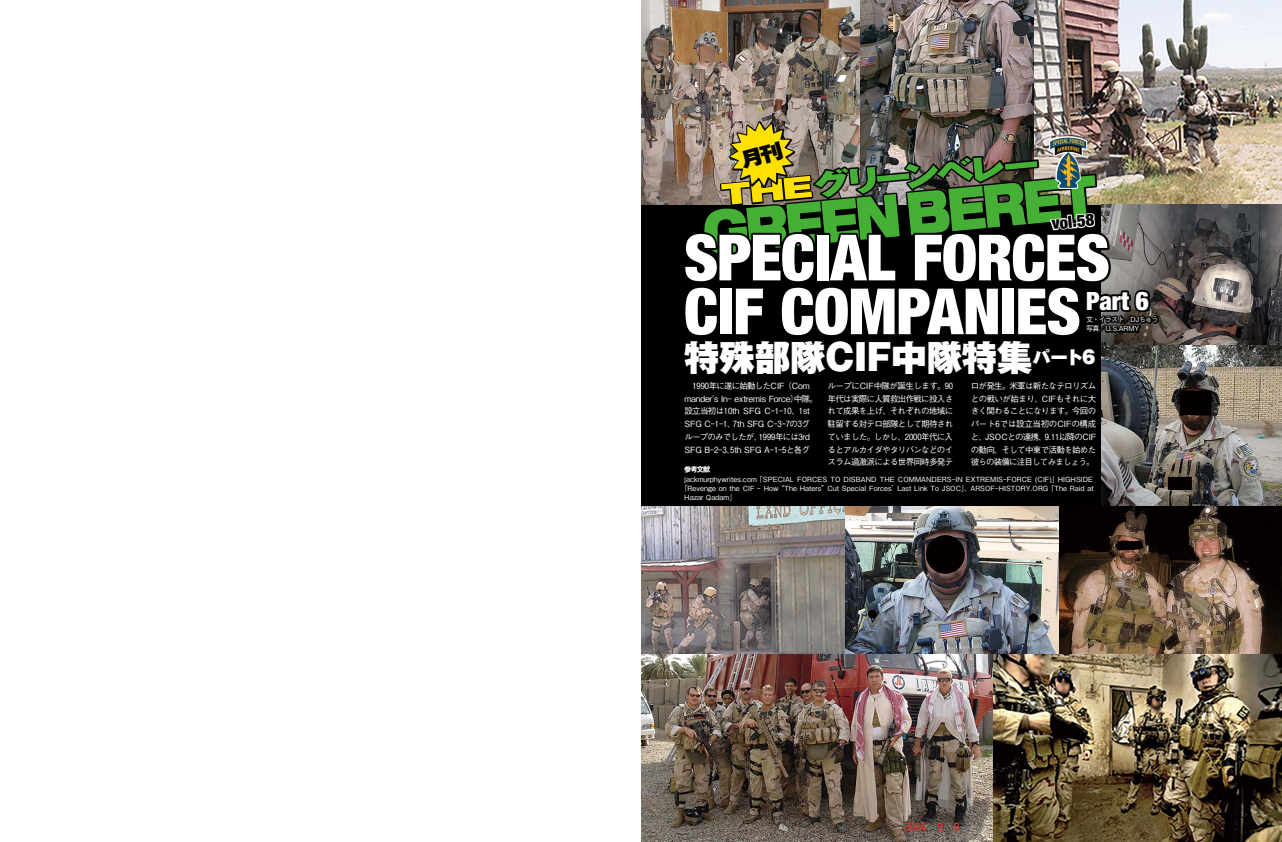
<style>
.page{position:relative;width:1282px;height:842px;background:#fff}
.page>*{position:absolute;margin:0;border:0;box-sizing:border-box;transform-origin:0 0}
.t1{font:900 condensed 63.8px/53.8px "Helvetica Neue LT Std";letter-spacing:-.015em;color:#fff}
.t2{font:900 35.3px "Gothic MB101 Pro";color:#fff}
.t3{font:900 condensed 25.2px "Helvetica Neue LT Std";color:#fff}
.t4{font:900 condensed 16.9px "Helvetica Neue LT Std";color:#000}
.t5{font:500 8.5px/12.8px "Gothic BBB Pro";letter-spacing:-.08em;color:#fff;text-align:justify}
.t6{font:500 8.5px/12.8px "Gothic BBB Pro";letter-spacing:-.015em;color:#fff}
.t7{font:500 7.1px "Gothic BBB Pro";letter-spacing:.005em;color:#fff}
.t8{font:500 7.1px/9.2px "Gothic BBB Pro";letter-spacing:-.11em;color:#fff}
.t9{font:700 7.1px "Gothic MB101 Pro";color:#fff}
.s1{font-size:25.7px}
</style>
<div class="page">
<div style="left:641px;top:0;width:640px;height:842px;background:#000"></div>
<img style="left:641px;top:0;width:640px;height:205px">
<img style="left:1101px;top:205px;width:180px;height:302px">
<img style="left:641px;top:507px;width:640px;height:335px">
<svg style="left:1110px;top:315px;width:48px;height:18px"></svg>
<svg style="left:1110px;top:290px;width:40px;height:22px"></svg>
<div style="left:683px;top:232px;width:427px;height:105px;background:#000"></div>
<img style="left:702px;top:122px;width:393px;height:131px">
<h3 class="t4" style="left:1050px;top:213px;width:44px;rotate:-5deg">vol.58</h3>
<h1 class="t1" style="left:684px;top:230px;width:427px">SPECIAL FORCES<br>CIF COMPANIES</h1>
<h3 class="t3" style="left:1085px;top:285px;width:64px">Part <span class="s1">6</span></h3>
<p class="t8" style="left:1085px;top:314px;width:80px">文・イラスト／DJちゅう　写真／U.S.ARMY</p>
<h2 class="t2" style="left:684px;top:327px;width:412px">特殊部隊CIF中隊特集<sup>パート6</sup></h2>
<p class="t6" style="left:684px;top:378px;width:135px">　1990年に遂に始動したCIF（Com mander's In- extremis Force）中隊。設立当初は10th SFG C-1-10、1st<br>SFG C-1-1、7th SFG C-3-7の3グループのみでしたが、1999年には3rd<br>SFG B-2-3、5th SFG A-1-5と各グ</p>
<p class="t5" style="left:827px;top:378px;width:127px">ループにCIF中隊が誕生します。90年代は実際に人質救出作戦に投入されて成果を上げ、それぞれの地域に駐留する対テロ部隊として期待されていました。しかし、2000年代に入るとアルカイダやタリバンなどのイスラム過激派による世界同時多発テ</p>
<p class="t5" style="left:970px;top:378px;width:127px">ロが発生。米軍は新たなテロリズムとの戦いが始まり、CIFもそれに大きく関わることになります。今回のパート6では設立当初のCIFの構成と、JSOCとの連携、9.11以降のCIFの動向、そして中東で活動を始めた彼らの装備に注目してみましょう。</p>
<p class="t9" style="left:684px;top:463px;width:27px">参考文献</p>
<p class="t7" style="left:684px;top:473px;width:410px">jackmurphywrites.com「SPECIAL FORCES TO DISBAND THE COMMANDERS-IN EXTREMIS-FORCE (CIF)」HIGHSIDE</p>
<p class="t7" style="left:680px;top:483px;width:414px">「Revenge on the CIF - How “The Haters”Cut Special Forces’Last Link To JSOC」、ARSOF-HISTORY.ORG「The Raid at</p>
<p class="t7" style="left:684px;top:492px;width:53px">Hazar Qadam」</p>
</div>
